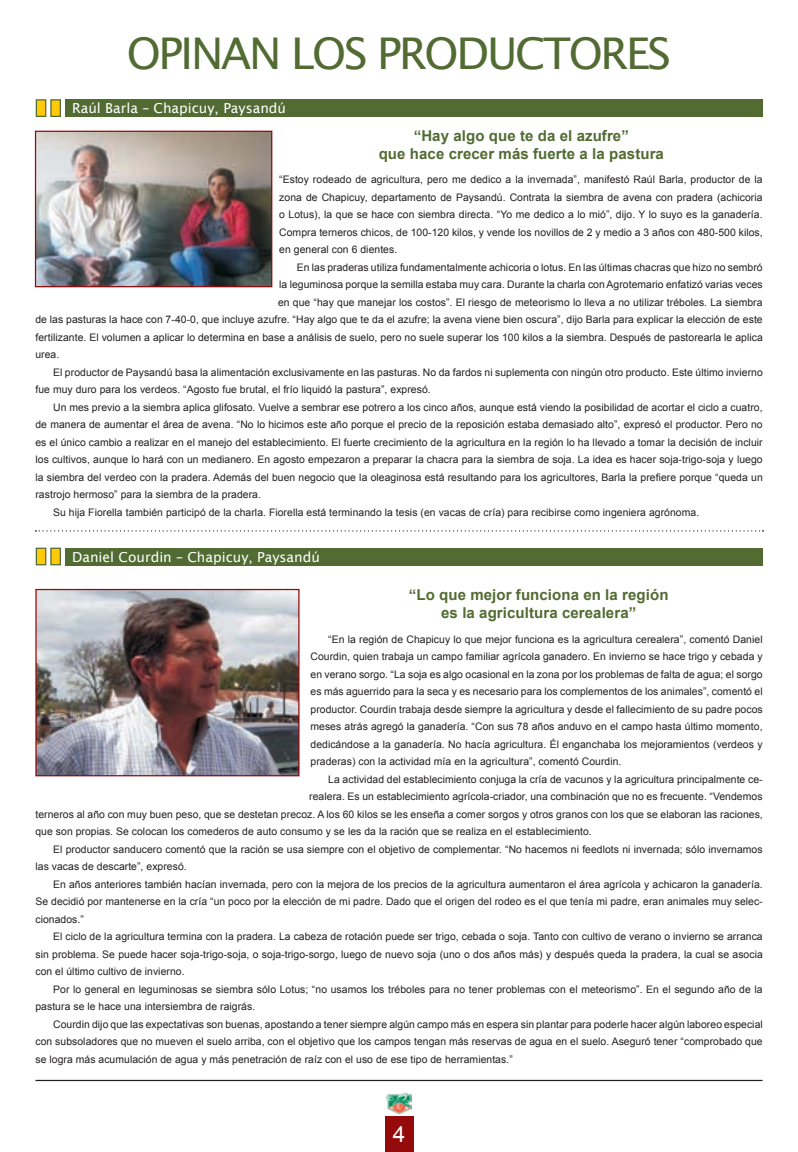
<style>
.page{position:relative;width:798px;height:1152px;background:#fff}
.page>*{position:absolute;margin:0;border:0;box-sizing:border-box;transform-origin:0 0}
.Titulo_Principal{font:43.75px "Lucida Sans";letter-spacing:-.05em;color:#516b32}
.t1{font:22.5px "Arial";color:#fff}
.textosinsangia{font:700 15px/17.5px "Arial";letter-spacing:.005em;color:#516b32;text-align:center}
.COLGADO1{font:13.75px "Lucida Sans";color:#fff}
.texto{font:10.38px/17.5px "Arial";letter-spacing:.005em;color:#231f20;text-align:justify}
</style>
<div class="page">
<div style="left:65px;top:547px;width:697px;height:18px;background:#516b32"></div>
<div style="left:50px;top:547px;width:11px;height:18px;background:#feca0a;border:1px solid #516b32"></div>
<div style="left:36px;top:547px;width:10px;height:18px;background:#feca0a;border:1px solid #516b32"></div>
<div style="left:65px;top:99px;width:697px;height:18px;background:#516b32"></div>
<div style="left:50px;top:99px;width:11px;height:18px;background:#feca0a;border:1px solid #516b32"></div>
<div style="left:36px;top:99px;width:10px;height:18px;background:#feca0a;border:1px solid #516b32"></div>
<img style="left:37px;top:133px;width:233px;height:152px">
<div style="left:35px;top:131px;width:237px;height:156px;border:1px solid #940a0b"></div>
<svg style="left:35px;top:530px;width:728px;height:1px"></svg>
<div style="left:384px;top:1116px;width:29px;height:36px;background:#940a0b"></div>
<img style="left:37px;top:591px;width:260px;height:183px">
<div style="left:35px;top:589px;width:264px;height:187px;border:1px solid #940a0b"></div>
<img style="left:386px;top:1093px;width:25px;height:20px">
<hr style="left:35px;top:1079px;width:727px;height:2px;background:#231f20">
<p class="Titulo_Principal" style="left:127px;top:29px;width:545px">OPINAN LOS PRODUCTORES</p>
<p class="COLGADO1" style="left:72px;top:101px;width:215px">Raúl Barla – Chapicuy, Paysandú</p>
<p class="textosinsangia" style="left:378px;top:128px;width:286px">“Hay algo que te da el azufre”<br>que hace crecer más fuerte a la pastura</p>
<p class="texto" style="left:279px;top:171px;width:485px">“Estoy rodeado de agricultura, pero me dedico a la invernada”, manifestó Raúl Barla, productor de la zona de Chapicuy, departamento de Paysandú. Contrata la siembra de avena con pradera (achicoria o Lotus), la que se hace con siembra directa. “Yo me dedico a lo mió”, dijo. Y lo suyo es la ganadería.<br>Compra terneros chicos, de 100-120 kilos, y vende los novillos de 2 y medio a 3 años con 480-500 kilos, en general con 6 dientes.</p>
<p class="texto" style="left:297px;top:258px;width:467px">En las praderas utiliza fundamentalmente achicoria o lotus. En las últimas chacras que hizo no sembró</p>
<p class="texto" style="left:279px;top:276px;width:484px">la leguminosa porque la semilla estaba muy cara. Durante la charla con Agrotemario enfatizó varias veces</p>
<p class="texto" style="left:278px;top:293px;width:486px">en que “hay que manejar los costos”. El riesgo de meteorismo lo lleva a no utilizar tréboles. La siembra</p>
<p class="texto" style="left:35px;top:311px;width:728px">de las pasturas la hace con 7-40-0, que incluye azufre. “Hay algo que te da el azufre; la avena viene bien oscura”, dijo Barla para explicar la elección de este</p>
<p class="texto" style="left:35px;top:328px;width:728px">fertilizante. El volumen a aplicar lo determina en base a análisis de suelo, pero no suele superar los 100 kilos a la siembra. Después de pastorearla le aplica</p>
<p class="texto" style="left:35px;top:346px;width:25px">urea.</p>
<p class="texto" style="left:35px;top:363px;width:728px;text-indent:18px">El productor de Paysandú basa la alimentación exclusivamente en las pasturas. No da fardos ni suplementa con ningún otro producto. Este último invierno fue muy duro para los verdeos. “Agosto fue brutal, el frío liquidó la pastura”, expresó.</p>
<p class="texto" style="left:35px;top:398px;width:728px;text-indent:18px">Un mes previo a la siembra aplica glifosato. Vuelve a sembrar ese potrero a los cinco años, aunque está viendo la posibilidad de acortar el ciclo a cuatro, de manera de aumentar el área de avena. “No lo hicimos este año porque el precio de la reposición estaba demasiado alto”, expresó el productor. Pero no es el único cambio a realizar en el manejo del establecimiento. El fuerte crecimiento de la agricultura en la región lo ha llevado a tomar la decisión de incluir los cultivos, aunque lo hará con un medianero. En agosto empezaron a preparar la chacra para la siembra de soja. La idea es hacer soja-trigo-soja y luego la siembra del verdeo con la pradera. Además del buen negocio que la oleaginosa está resultando para los agricultores, Barla la prefiere porque “queda un rastrojo hermoso” para la siembra de la pradera.</p>
<p class="texto" style="left:53px;top:503px;width:647px">Su hija Fiorella también participó de la charla. Fiorella está terminando la tesis (en vacas de cría) para recibirse como ingeniera agrónoma.</p>
<p class="COLGADO1" style="left:72px;top:549px;width:249px">Daniel Courdin – Chapicuy, Paysandú</p>
<p class="textosinsangia" style="left:408px;top:586px;width:261px">“Lo que mejor funciona en la región es la agricultura cerealera”</p>
<p class="texto" style="left:310px;top:630px;width:453px;text-indent:18px">“En la región de Chapicuy lo que mejor funciona es la agricultura cerealera”, comentó Daniel Courdin, quien trabaja un campo familiar agrícola ganadero. En invierno se hace trigo y cebada y en verano sorgo. “La soja es algo ocasional en la zona por los problemas de falta de agua; el sorgo es más aguerrido para la seca y es necesario para los complementos de los animales”, comentó el productor. Courdin trabaja desde siempre la agricultura y desde el fallecimiento de su padre pocos meses atrás agregó la ganadería. “Con sus 78 años anduvo en el campo hasta último momento, dedicándose a la ganadería. No hacía agricultura. Él enganchaba los mejoramientos (verdeos y praderas) con la actividad mía en la agricultura”, comentó Courdin.</p>
<p class="texto" style="left:328px;top:770px;width:435px">La actividad del establecimiento conjuga la cría de vacunos y la agricultura principalmente ce-</p>
<p class="texto" style="left:309px;top:788px;width:454px">realera. Es un establecimiento agrícola-criador, una combinación que no es frecuente. “Vendemos</p>
<p class="texto" style="left:35px;top:805px;width:728px">terneros al año con muy buen peso, que se destetan precoz. A los 60 kilos se les enseña a comer sorgos y otros granos con los que se elaboran las raciones,</p>
<p class="texto" style="left:35px;top:823px;width:557px">que son propias. Se colocan los comederos de auto consumo y se les da la ración que se realiza en el establecimiento.</p>
<p class="texto" style="left:35px;top:840px;width:728px;text-indent:18px">El productor sanducero comentó que la ración se usa siempre con el objetivo de complementar. “No hacemos ni feedlots ni invernada; sólo invernamos las vacas de descarte”, expresó.</p>
<p class="texto" style="left:35px;top:875px;width:728px;text-indent:18px">En años anteriores también hacían invernada, pero con la mejora de los precios de la agricultura aumentaron el área agrícola y achicaron la ganadería.<br>Se decidió por mantenerse en la cría “un poco por la elección de mi padre. Dado que el origen del rodeo es el que tenía mi padre, eran animales muy selec&shy;cionados.”</p>
<p class="texto" style="left:35px;top:928px;width:728px;text-indent:18px">El ciclo de la agricultura termina con la pradera. La cabeza de rotación puede ser trigo, cebada o soja. Tanto con cultivo de verano o invierno se arranca sin problema. Se puede hacer soja-trigo-soja, o soja-trigo-sorgo, luego de nuevo soja (uno o dos años más) y después queda la pradera, la cual se asocia con el último cultivo de invierno.</p>
<p class="texto" style="left:35px;top:980px;width:728px;text-indent:18px">Por lo general en leguminosas se siembra sólo Lotus; “no usamos los tréboles para no tener problemas con el meteorismo”. En el segundo año de la pastura se le hace una intersiembra de raigrás.</p>
<p class="texto" style="left:35px;top:1015px;width:728px;text-indent:18px">Courdin dijo que las expectativas son buenas, apostando a tener siempre algún campo más en espera sin plantar para poderle hacer algún laboreo especial con subsoladores que no mueven el suelo arriba, con el objetivo que los campos tengan más reservas de agua en el suelo. Aseguró tener “comprobado que se logra más acumulación de agua y más penetración de raíz con el uso de ese tipo de herramientas.”</p>
<p class="t1" style="left:392px;top:1119px;width:14px">4</p>
</div>
